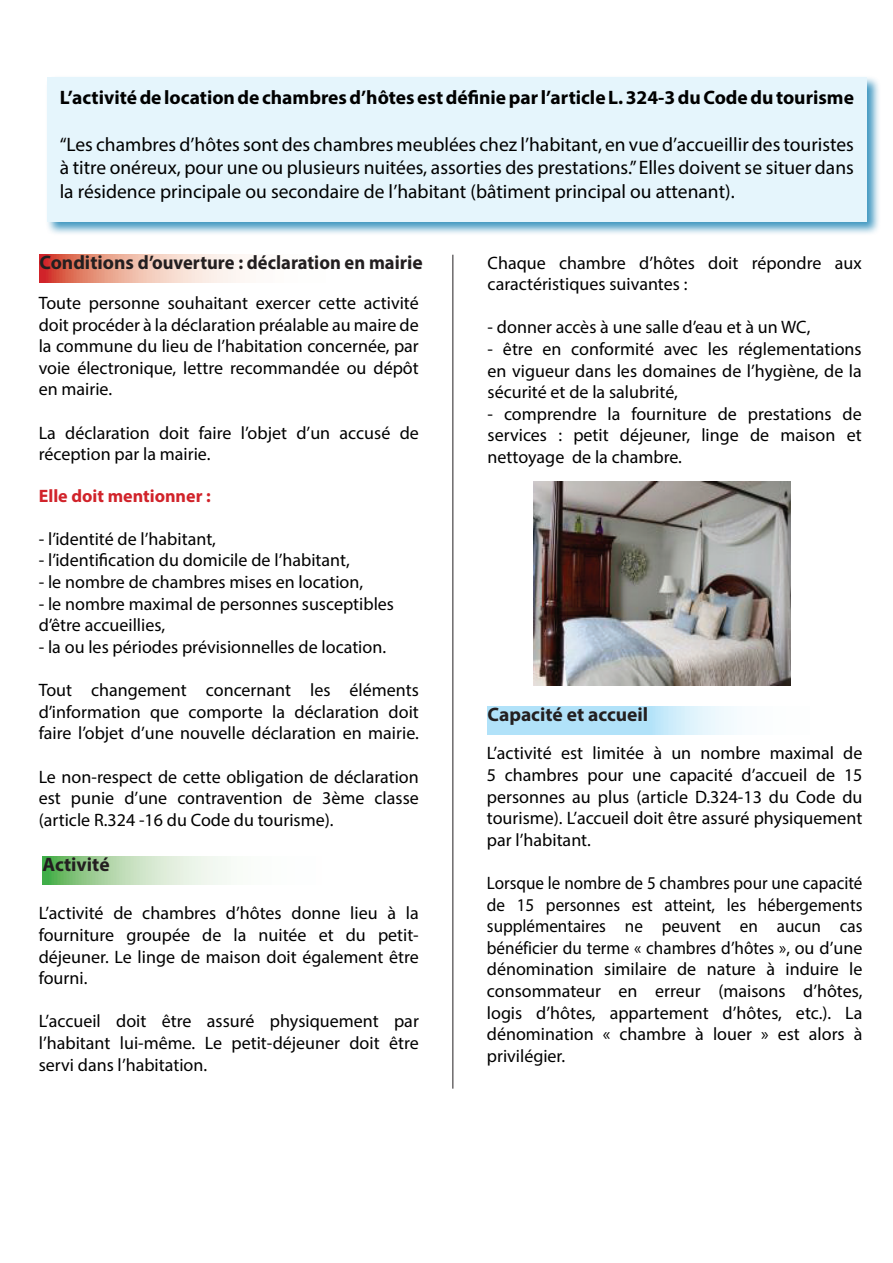
<style>
.page{position:relative;width:893px;height:1263px;background:#fff}
.page>*{position:absolute;margin:0;border:0;box-sizing:border-box;transform-origin:0 0}
.t1{font:19.5px/23.4px "Myriad Pro";color:#000;text-align:justify}
.t2{font:700 19.5px "Myriad Pro";color:#000}
.t3{font:700 19.5px "Myriad Pro";color:#231f20}
.t4{font:18px/21.6px "Myriad Pro";color:#000;text-align:justify}
.t5{font:18px/21.6px "Myriad Pro";color:#000;text-align:justify;scale:.95 1}
.t6{font:700 18px "Myriad Pro";color:#d1232a}
</style>
<div class="page">
<div style="left:45px;top:75px;width:836px;height:161px;background:#0075ac;opacity:.75"></div>
<div style="left:47px;top:77px;width:820px;height:144px;background:#e5f5fc"></div>
<img style="left:534px;top:482px;width:257px;height:204px">
<hr style="left:453px;top:255px;width:1px;height:834px;background:#231f20">
<svg style="left:39px;top:255px;width:206px;height:28px;background:#edb2a4"></svg>
<svg style="left:43px;top:856px;width:187px;height:29px;background:#badcb5"></svg>
<svg style="left:488px;top:707px;width:249px;height:28px;background:#bfe7f9"></svg>
<p class="t2" style="left:60px;top:85px;width:796px">L’activité de location de chambres d’hôtes est définie par l’article L. 324-3 du Code du tourisme</p>
<p class="t1" style="left:60px;top:132px;width:796px">“Les chambres d’hôtes sont des chambres meublées chez l’habitant, en vue d’accueillir des touristes à titre onéreux, pour une ou plusieurs nuitées, assorties des prestations.” Elles doivent se situer dans la résidence principale ou secondaire de l’habitant (bâtiment principal ou attenant).</p>
<p class="t3" style="left:39px;top:250px;width:385px">Conditions d’ouverture : déclaration en mairie</p>
<p class="t4" style="left:39px;top:292px;width:382px">Toute personne souhaitant exercer cette activité doit procéder à la déclaration préalable au maire de la commune du lieu de l’habitation concernée, par voie électronique, lettre recommandée ou dépôt en mairie.</p>
<p class="t4" style="left:39px;top:421px;width:382px">La déclaration doit faire l’objet d’un accusé de réception par la mairie.</p>
<p class="t6" style="left:39px;top:484px;width:174px">Elle doit mentionner :</p>
<p class="t4" style="left:39px;top:528px;width:179px">- l’identité de l’habitant,</p>
<p class="t4" style="left:39px;top:549px;width:312px">- l’identification du domicile de l’habitant,</p>
<p class="t4" style="left:39px;top:571px;width:326px">- le nombre de chambres mises en location,</p>
<p class="t4" style="left:39px;top:592px;width:357px">- le nombre maximal de personnes susceptibles d’être accueillies,</p>
<p class="t4" style="left:39px;top:636px;width:349px">- la ou les périodes prévisionnelles de location.</p>
<p class="t4" style="left:39px;top:679px;width:382px">Tout changement concernant les éléments d’information que comporte la déclaration doit faire l’objet d’une nouvelle déclaration en mairie.</p>
<p class="t4" style="left:39px;top:765px;width:382px">Le non-respect de cette obligation de déclaration est punie d’une contravention de 3ème classe (article R.324 -16 du Code du tourisme).</p>
<p class="t3" style="left:43px;top:852px;width:69px">Activité</p>
<p class="t4" style="left:39px;top:902px;width:382px">L’activité de chambres d’hôtes donne lieu à la fourniture groupée de la nuitée et du petit&shy;déjeuner. Le linge de maison doit également être fourni.</p>
<p class="t4" style="left:39px;top:1010px;width:382px">L’accueil doit être assuré physiquement par l’habitant lui-même. Le petit-déjeuner doit être servi dans l’habitation.</p>
<p class="t4" style="left:488px;top:252px;width:376px">Chaque chambre d’hôtes doit répondre aux caractéristiques suivantes :</p>
<p class="t4" style="left:488px;top:316px;width:324px">- donner accès à une salle d’eau et à un WC,</p>
<p class="t4" style="left:488px;top:338px;width:376px">- être en conformité avec les réglementations en vigueur dans les domaines de l’hygiène, de la sécurité et de la salubrité,</p>
<p class="t4" style="left:488px;top:403px;width:376px">- comprendre la fourniture de prestations de services : petit déjeuner, linge de maison et nettoyage de la chambre.</p>
<p class="t3" style="left:488px;top:702px;width:162px">Capacité et accueil</p>
<p class="t4" style="left:487px;top:742px;width:377px">L’activité est limitée à un nombre maximal de 5 chambres pour une capacité d’accueil de 15 personnes au plus (article D.324-13 du Code du tourisme). L’accueil doit être assuré physiquement par l’habitant.</p>
<p class="t5" style="left:487px;top:872px;width:397px">Lorsque le nombre de 5 chambres pour une capacité de 15 personnes est atteint, les hébergements supplémentaires ne peuvent en aucun cas bénéficier du terme « chambres d’hôtes », ou d’une dénomination similaire de nature à induire le consommateur en erreur (maisons d’hôtes, logis d’hôtes, appartement d’hôtes, etc.). La dénomination « chambre à louer » est alors à privilégier.</p>
</div>
